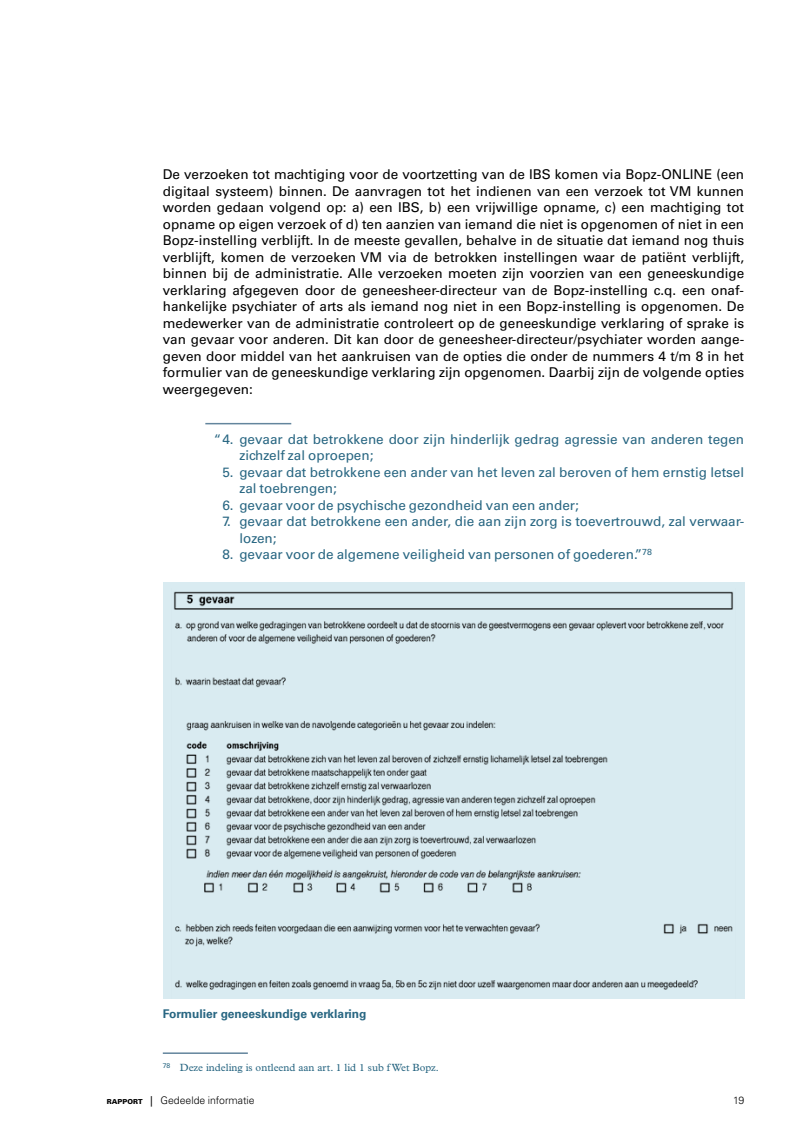
<style>
.page{position:relative;width:808px;height:1136px;background:#fff}
.page>*{position:absolute;margin:0;border:0;box-sizing:border-box;transform-origin:0 0}
.t1{font:13.5px/16.5px "Univers";color:#000;text-align:justify}
.t2{font:13.5px/16.5px "Univers";color:#286682}
.t3{font:700 12px "Univers";color:#286682}
.t4{font:10.5px "Plantin";color:#286682}
.t5{font:300 10.5px "Univers";color:#000}
.s1{font-weight:900;font-size:6.9px}
.s2{font-weight:400}
</style>
<div class="page">
<hr style="left:205px;top:423px;width:86px;height:1px;background:#63859d">
<div style="left:163px;top:581px;width:581px;height:417px;background:#d9ebf1"></div>
<img style="left:173px;top:591px;width:561px;height:399px">
<hr style="left:163px;top:1052px;width:85px;height:1px;background:#63859d">
<p class="t1" style="left:163px;top:166px;width:583px">De verzoeken tot machtiging voor de voortzetting van de IBS komen via Bopz-ONLINE (een digitaal systeem) binnen. De aanvragen tot het indienen van een verzoek tot VM kunnen worden gedaan volgend op: a) een IBS, b) een vrijwillige opname, c) een machtiging tot opname op eigen verzoek of d) ten aanzien van iemand die niet is opgenomen of niet in een Bopz-instelling verblijft. In de meeste gevallen, behalve in de situatie dat iemand nog thuis verblijft, komen de verzoeken VM via de betrokken instellingen waar de patiënt verblijft, binnen bij de administratie. Alle verzoeken moeten zijn voorzien van een geneeskundige verklaring afgegeven door de geneesheer-directeur van de Bopz-instelling c.q. een onaf&shy;hankelijke psychiater of arts als iemand nog niet in een Bopz-instelling is opgenomen. De medewerker van de administratie controleert op de geneeskundige verklaring of sprake is van gevaar voor anderen. Dit kan door de geneesheer-directeur/psychiater worden aange&shy;geven door middel van het aankruisen van de opties die onder de nummers 4 t/m 8 in het formulier van de geneeskundige verklaring zijn opgenomen. Daarbij zijn de volgende opties weergegeven:</p>
<p class="t2" style="left:239px;top:430px;width:506px;text-indent:-26px">“4. gevaar dat betrokkene door zijn hinderlijk gedrag agressie van anderen tegen zichzelf zal oproepen;</p>
<p class="t2" style="left:239px;top:463px;width:506px;text-indent:-17px">5. gevaar dat betrokkene een ander van het leven zal beroven of hem ernstig letsel zal toebrengen;</p>
<p class="t2" style="left:222px;top:496px;width:358px">6. gevaar voor de psychische gezondheid van een ander;</p>
<p class="t2" style="left:239px;top:513px;width:506px;text-indent:-17px">7. gevaar dat betrokkene een ander, die aan zijn zorg is toevertrouwd, zal verwaar&shy;lozen;</p>
<p class="t2" style="left:222px;top:546px;width:431px">8. gevaar voor de algemene veiligheid van personen of goederen.”<sup>78</sup></p>
<p class="t3" style="left:163px;top:1006px;width:205px">Formulier geneeskundige verklaring</p>
<p class="t4" style="left:163px;top:1061px;width:278px"><sup>78</sup> Deze indeling is ontleend aan art. 1 lid 1 sub f Wet Bopz.</p>
<p class="t5" style="left:107px;top:1093px;width:149px"><span class="s1">RAPPORT</span> <span class="s2">|</span> Gedeelde informatie</p>
<p class="t5" style="left:733px;top:1093px;width:13px">19</p>
</div>
